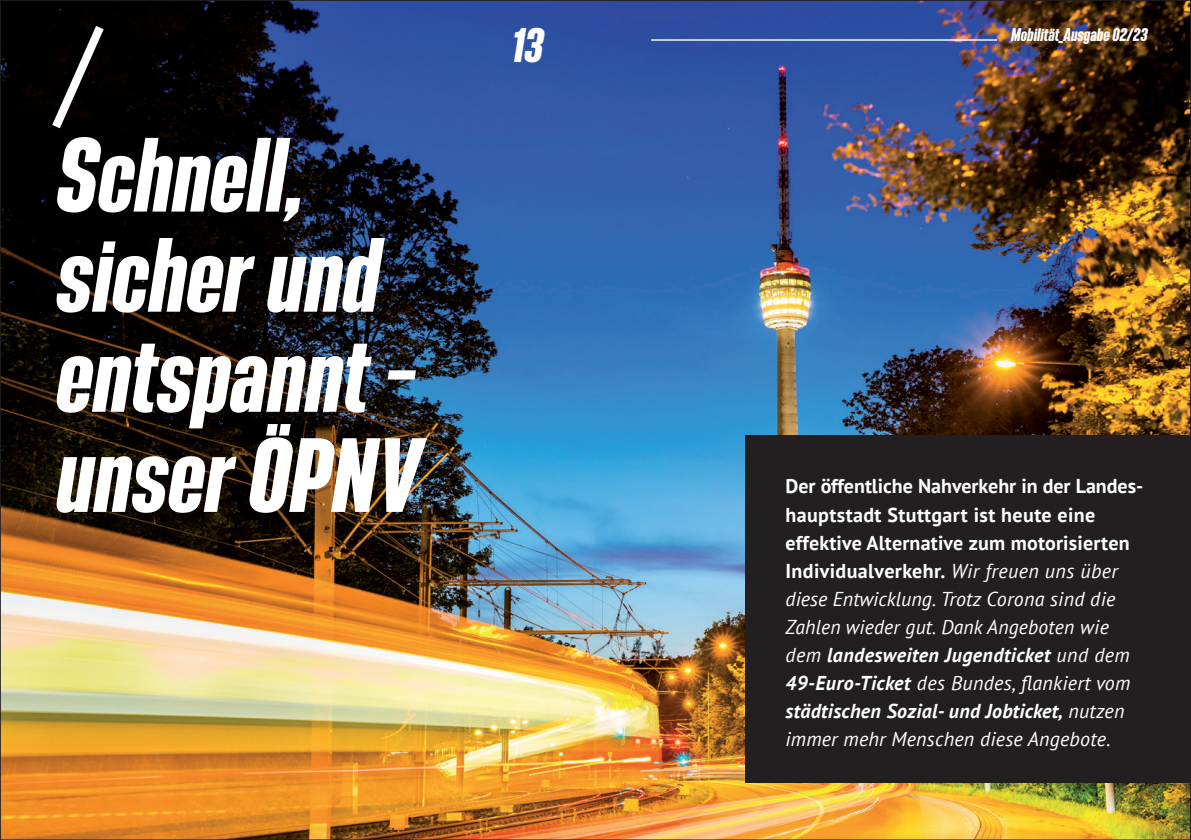
<style>
.page{position:relative;width:1191px;height:840px;background:#fff}
.page>*{position:absolute;margin:0;border:0;box-sizing:border-box;transform-origin:0 0}
.t1{font:120px "PT Sans";color:#fff}
.t2{font:italic 700 92px "Bereit";color:#fff}
.t3{font:italic 700 42.2px "Bereit";color:#fff}
.t4{font:italic 20px/28px "PT Sans";letter-spacing:.01em;color:#fff}
.t5{font:italic 700 16px "Bereit";color:#fff}
.s1{font-weight:700;font-style:normal}
.s2{font-weight:700}
</style>
<div class="page">
<img style="left:2px;top:2px;width:1187px;height:835px">
<hr style="left:651px;top:39px;width:346px;height:2px;background:#fff">
<div style="left:746px;top:435px;width:445px;height:347px;background:#231f20"></div>
<p class="t1" style="left:57px;top:-8px;width:44px">/</p>
<p class="t2" style="left:57px;top:120px;width:250px">Schnell,</p>
<p class="t2" style="left:57px;top:220px;width:325px">sicher und</p>
<p class="t2" style="left:57px;top:320px;width:360px">entspannt –</p>
<p class="t2" style="left:57px;top:420px;width:366px">unser ÖPNV</p>
<p class="t3" style="left:512px;top:20px;width:33px">13</p>
<p class="t5" style="left:1011px;top:25px;width:138px">Mobilität_Ausgabe 02/23</p>
<p class="t4" style="left:785px;top:471px;width:359px"><span class="s1">Der öffentliche Nahverkehr in der Landes&shy;hauptstadt Stuttgart ist heute eine effektive Alternative zum motorisierten Individualverkehr.</span> Wir freuen uns über diese Entwicklung. Trotz Corona sind die Zahlen wieder gut. Dank Angeboten wie dem <span class="s2">landesweiten Jugendticket</span> und dem <span class="s2">49-Euro-Ticket</span> des Bundes, flankiert vom <span class="s2">städtischen Sozial- und Jobticket,</span> nutzen immer mehr Menschen diese Angebote.</p>
</div>
